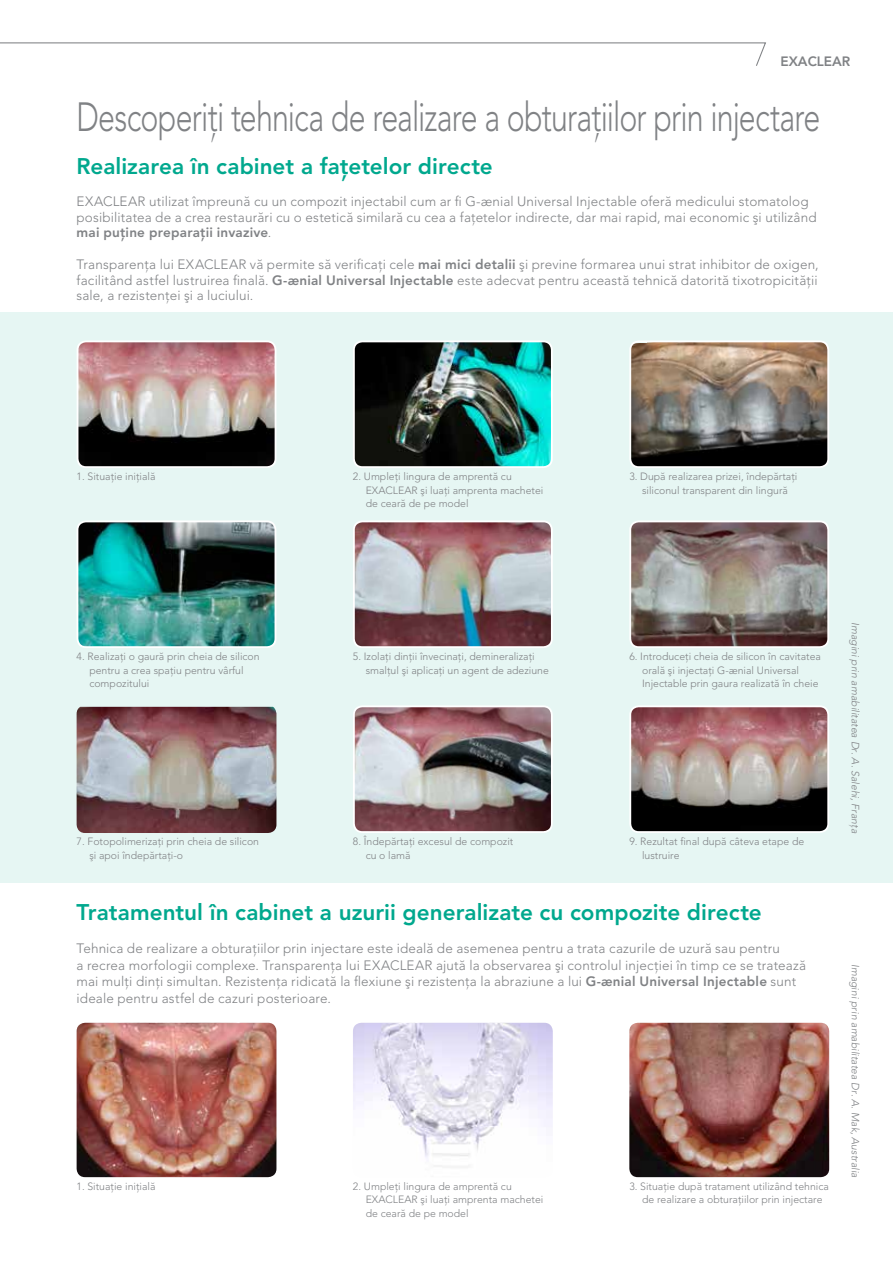
<style>
.page{position:relative;width:893px;height:1263px;background:#fff}
.page>*{position:absolute;margin:0;border:0;box-sizing:border-box;transform-origin:0 0}
.t1{font:300 40.5px "Avenir";letter-spacing:-.03em;color:#808285;scale:.75 1}
.t2{font:800 22.5px "Avenir";color:#00a88e}
.t3{font:300 13.5px/15.8px "Avenir";letter-spacing:.01em;color:#808285}
.t4{font:800 13.5px "Avenir";color:#808285}
.t5{font:300 10.5px/13.5px "Avenir";color:#808285}
.t6{font:italic 300 10.5px "Avenir";color:#808285}
.t7{font:italic 300 10.5px "Avenir";color:#808285}
.s1{font-weight:800}
</style>
<div class="page">
<div style="left:0;top:312px;width:893px;height:570px;background:#e6f6f3"></div>
<img style="left:77px;top:707px;width:199px;height:126px">
<img style="left:356px;top:708px;width:194px;height:122px">
<div style="left:353px;top:705px;width:200px;height:128px;border:2px solid #fff;border-radius:9px"></div>
<img style="left:632px;top:708px;width:194px;height:122px">
<div style="left:629px;top:705px;width:200px;height:128px;border:2px solid #fff;border-radius:9px"></div>
<img style="left:356px;top:343px;width:194px;height:122px">
<div style="left:353px;top:340px;width:200px;height:128px;border:2px solid #fff;border-radius:9px"></div>
<img style="left:78px;top:343px;width:198px;height:122px">
<div style="left:77px;top:340px;width:199px;height:128px;border:2px solid #fff;border-radius:9px"></div>
<img style="left:632px;top:343px;width:194px;height:122px">
<div style="left:629px;top:340px;width:200px;height:128px;border:2px solid #fff;border-radius:9px"></div>
<img style="left:356px;top:523px;width:194px;height:122px">
<div style="left:353px;top:520px;width:200px;height:128px;border:2px solid #fff;border-radius:9px"></div>
<img style="left:77px;top:523px;width:198px;height:124px">
<div style="left:77px;top:520px;width:199px;height:128px;border:2px solid #fff;border-radius:9px"></div>
<img style="left:632px;top:523px;width:194px;height:122px">
<div style="left:629px;top:520px;width:200px;height:128px;border:2px solid #fff;border-radius:9px"></div>
<svg style="left:0;top:42px;width:766px;height:24px"></svg>
<img style="left:77px;top:1023px;width:199px;height:154px">
<img style="left:629px;top:1023px;width:200px;height:154px">
<img style="left:353px;top:1023px;width:200px;height:144px">
<p class="t4" style="left:780px;top:53px;width:71px">EXACLEAR</p>
<h1 class="t1" style="left:77px;top:93px;width:993px">Descoperiñi tehnica de realizare a obturañiilor prin injectare</h1>
<h2 class="t2" style="left:77px;top:152px;width:418px">Realizarea în cabinet a fañetelor directe</h2>
<p class="t3" style="left:77px;top:193px;width:742px">EXACLEAR utilizat împreunã cu un compozit injectabil cum ar fi G-≥nial Universal Injectable oferã medicului stomatolog posibilitatea de a crea restaurãri cu o esteticã similarã cu cea a fañetelor indirecte, dar mai rapid, mai economic ºi utilizând <span class="s1">mai puñine preparañii invazive</span>.</p>
<p class="t3" style="left:77px;top:256px;width:744px;text-align:justify">Transparenña lui EXACLEAR vã permite sã verificañi cele <span class="s1">mai mici detalii</span> ºi previne formarea unui strat inhibitor de oxigen, facilitând astfel lustruirea finalã. <span class="s1">G-≥nial Universal Injectable</span> este adecvat pentru aceastã tehnicã datoritã tixotropicitãñii sale, a rezistenñei ºi a luciului.</p>
<p class="t5" style="left:366px;top:470px;width:179px;text-indent:-13px">2. Umpleñi lingura de amprentã cu<br>EXACLEAR ºi luañi amprenta machetei de cearã de pe model</p>
<p class="t5" style="left:77px;top:470px;width:80px">1. Situañie iniñialã</p>
<p class="t5" style="left:629px;top:470px;width:170px;text-align:center">3. Dupã realizarea prizei, îndepãrtañi siliconul transparent din lingurã</p>
<p class="t5" style="left:366px;top:650px;width:185px;text-indent:-13px">5. Izolañi dinñii învecinañi, demineralizañi smalñul ºi aplicañi un agent de adeziune</p>
<p class="t5" style="left:89px;top:650px;width:172px;text-indent:-13px">4. Realizañi o gaurã prin cheia de silicon pentru a crea spañiu pentru vârful compozitului</p>
<p class="t5" style="left:642px;top:650px;width:180px;text-indent:-13px">6. Introduceñi cheia de silicon în cavitatea oralã ºi injectañi G-≥nial Universal<br>Injectable prin gaura realizatã în cheie</p>
<p class="t5" style="left:89px;top:835px;width:171px;text-indent:-13px">7. Fotopolimerizañi prin cheia de silicon ºi apoi îndepãrtañi-o</p>
<p class="t5" style="left:366px;top:835px;width:149px;text-indent:-13px">8. Îndepãrtañi excesul de compozit cu o lamã</p>
<p class="t5" style="left:642px;top:835px;width:164px;text-indent:-13px">9. Rezultat final dupã câteva etape de lustruire</p>
<h2 class="t2" style="left:77px;top:899px;width:687px">Tratamentul în cabinet a uzurii generalizate cu compozite directe</h2>
<p class="t3" style="left:77px;top:940px;width:731px;line-height:16.5px">Tehnica de realizare a obturañiilor prin injectare este idealã de asemenea pentru a trata cazurile de uzurã sau pentru<br>a recrea morfologii complexe. Transparenña lui EXACLEAR ajutã la observarea ºi controlul injecñiei în timp ce se trateazã mai mulñi dinñi simultan. Rezistenña ridicatã la flexiune ºi rezistenña la abraziune a lui <span class="s1">G-≥nial Universal Injectable</span> sunt ideale pentru astfel de cazuri posterioare.</p>
<p class="t5" style="left:77px;top:1179px;width:80px">1. Situañie iniñialã</p>
<p class="t5" style="left:366px;top:1179px;width:179px;text-indent:-13px">2. Umpleñi lingura de amprentã cu<br>EXACLEAR ºi luañi amprenta machetei de cearã de pe model</p>
<p class="t5" style="left:642px;top:1179px;width:188px;text-indent:-13px">3. Situañie dupã tratament utilizând tehnica de realizare a obturañiilor prin injectare</p>
<p class="t7" style="left:862px;top:622px;width:215px;rotate:90deg">Imaginiprin amabilitatea Dr.A.Salehi,Franña</p>
<p class="t6" style="left:862px;top:964px;width:215px;rotate:90deg">Imagini prin amabilitatea Dr. A. Mak, Australia</p>
</div>
